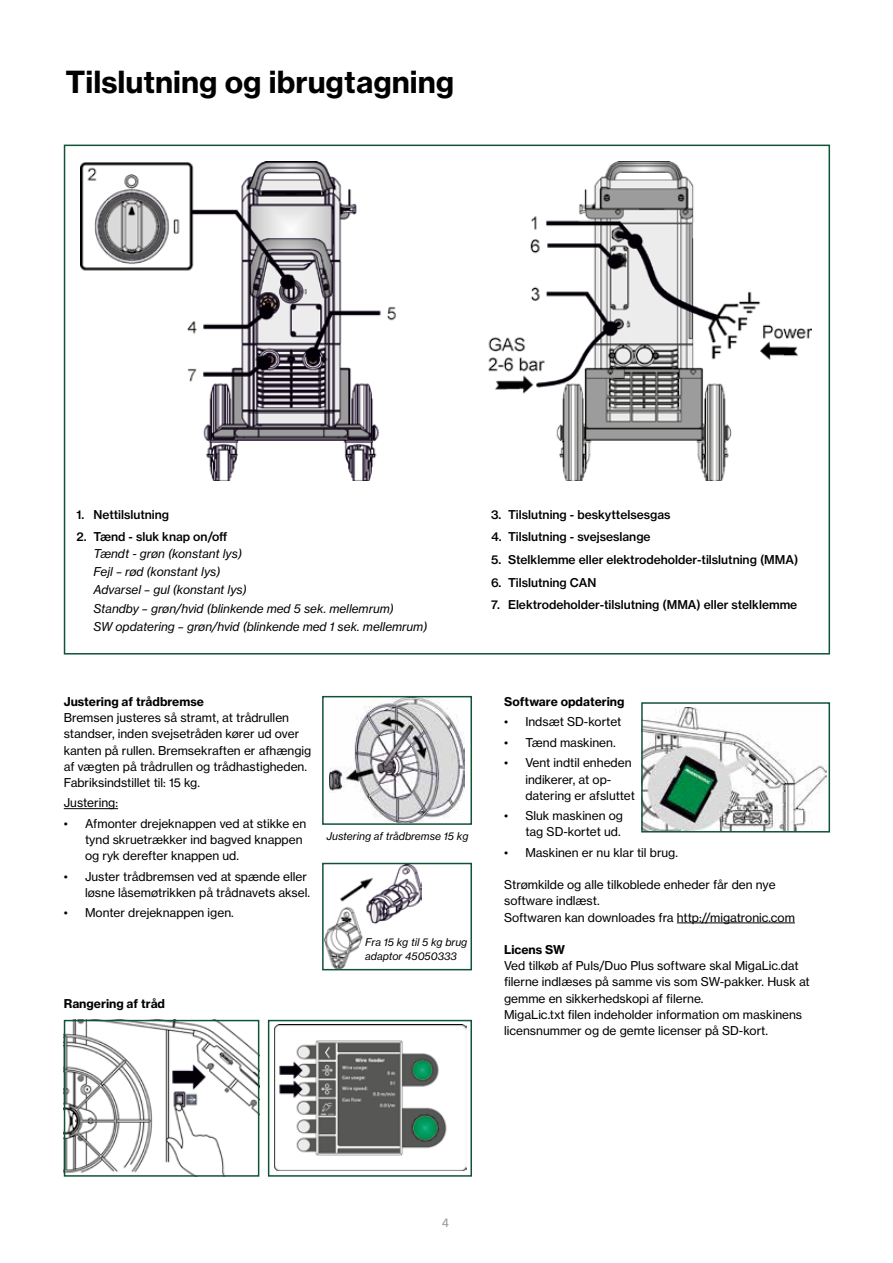
<style>
.page{position:relative;width:893px;height:1263px;background:#fff}
.page>*{position:absolute;margin:0;border:0;box-sizing:border-box;transform-origin:0 0}
.t1{font:30px "N Haas Grotesk TX Pro 75 Bd";color:#000}
.t2{font:12px/16.2px "N Haas Grotesk TX Pro 55 Rg";color:#000}
.t3{font:12px "N Haas Grotesk TX Pro 65 Md";color:#000}
.t4{font:12px/18.3px "N Haas Grotesk TX Pro 56 It";color:#000}
.t5{font:12px "N Haas Grotesk TX Pro 75 Bd";color:#000}
.t6{font:12px "Frutiger LT Pro";color:#9d9d9c}
.t7{font:10.5px/13.5px "N Haas Grotesk TX Pro 56 It";color:#000}
</style>
<div class="page">
<img style="left:81px;top:162px;width:731px;height:318px">
<hr style="left:64px;top:808px;width:54px;height:1px;background:#000">
<img style="left:329px;top:699px;width:136px;height:123px">
<div style="left:322px;top:696px;width:150px;height:129px;border:2px solid #105438"></div>
<hr style="left:677px;top:922px;width:118px;height:1px;background:#000">
<img style="left:644px;top:707px;width:183px;height:122px">
<div style="left:641px;top:702px;width:189px;height:130px;border:2px solid #105438"></div>
<img style="left:325px;top:866px;width:96px;height:101px">
<div style="left:322px;top:863px;width:150px;height:107px;border:2px solid #105438"></div>
<img style="left:67px;top:1023px;width:189px;height:151px">
<div style="left:64px;top:1020px;width:195px;height:157px;border:2px solid #105438"></div>
<img style="left:274px;top:1025px;width:193px;height:146px">
<div style="left:268px;top:1020px;width:204px;height:157px;border:2px solid #105438"></div>
<h1 class="t1" style="left:66px;top:63px;width:390px">Tilslutning og ibrugtagning</h1>
<p class="t3" style="left:77px;top:507px;width:94px">1. Nettilslutning</p>
<p class="t3" style="left:77px;top:530px;width:152px">2. Tænd - sluk knap on/off</p>
<p class="t4" style="left:94px;top:544px;width:335px">Tændt - grøn (konstant lys)<br>Fejl – rød (konstant lys)<br>Advarsel – gul (konstant lys)<br>Standby – grøn/hvid (blinkende med 5 sek. mellemrum)<br>SW opdatering – grøn/hvid (blinkende med 1 sek. mellemrum)</p>
<p class="t3" style="left:491px;top:507px;width:181px">3. Tilslutning - beskyttelsesgas</p>
<p class="t3" style="left:491px;top:530px;width:161px">4. Tilslutning - svejseslange</p>
<p class="t3" style="left:491px;top:552px;width:309px">5. Stelklemme eller elektrodeholder-tilslutning (MMA)</p>
<p class="t3" style="left:491px;top:575px;width:107px">6. Tilslutning CAN</p>
<p class="t3" style="left:491px;top:597px;width:308px">7. Elektrodeholder-tilslutning (MMA) eller stelklemme</p>
<p class="t5" style="left:64px;top:694px;width:142px">Justering af trådbremse</p>
<p class="t2" style="left:64px;top:710px;width:249px">Bremsen justeres så stramt, at trådrullen standser, inden svejsetråden kører ud over kanten på rullen. Bremsekraften er afhængig af vægten på trådrullen og trådhastigheden.<br>Fabriksindstillet til: 15 kg.</p>
<p class="t2" style="left:64px;top:795px;width:56px">Justering:</p>
<p class="t2" style="left:85px;top:815px;width:223px;text-indent:-21px">• Afmonter drejeknappen ved at stikke en tynd skruetrækker ind bagved knappen og ryk derefter knappen ud.</p>
<p class="t2" style="left:64px;top:868px;width:248px;text-align:right">• Juster trådbremsen ved at spænde eller løsne låsemøtrikken på trådnavets aksel.</p>
<p class="t2" style="left:64px;top:905px;width:172px">• Monter drejeknappen igen.</p>
<p class="t5" style="left:64px;top:996px;width:103px">Rangering af tråd</p>
<p class="t7" style="left:327px;top:829px;width:143px">Justering af trådbremse 15 kg</p>
<p class="t7" style="left:365px;top:936px;width:104px">Fra 15 kg til 5 kg brug adaptor 45050333</p>
<p class="t5" style="left:504px;top:694px;width:122px">Software opdatering</p>
<p class="t2" style="left:504px;top:714px;width:119px">• Indsæt SD-kortet</p>
<p class="t2" style="left:504px;top:734px;width:113px">• Tænd maskinen.</p>
<p class="t2" style="left:525px;top:755px;width:111px;text-indent:-21px">• Vent indtil enheden indikerer, at op&shy;datering er afsluttet</p>
<p class="t2" style="left:504px;top:808px;width:120px;text-align:right">• Sluk maskinen og tag SD-kortet ud.</p>
<p class="t2" style="left:504px;top:844px;width:175px">• Maskinen er nu klar til brug.</p>
<p class="t2" style="left:504px;top:877px;width:292px">Strømkilde og alle tilkoblede enheder får den nye software indlæst.<br>Softwaren kan downloades fra http://migatronic.com</p>
<p class="t5" style="left:504px;top:942px;width:63px">Licens SW</p>
<p class="t2" style="left:504px;top:958px;width:307px">Ved tilkøb af Puls/Duo Plus software skal MigaLic.dat filerne indlæses på samme vis som SW-pakker. Husk at gemme en sikkerhedskopi af filerne.<br>MigaLic.txt filen indeholder information om maskinens licensnummer og de gemte licenser på SD-kort.</p>
<p class="t6" style="left:442px;top:1216px;width:8px">4</p>
</div>
